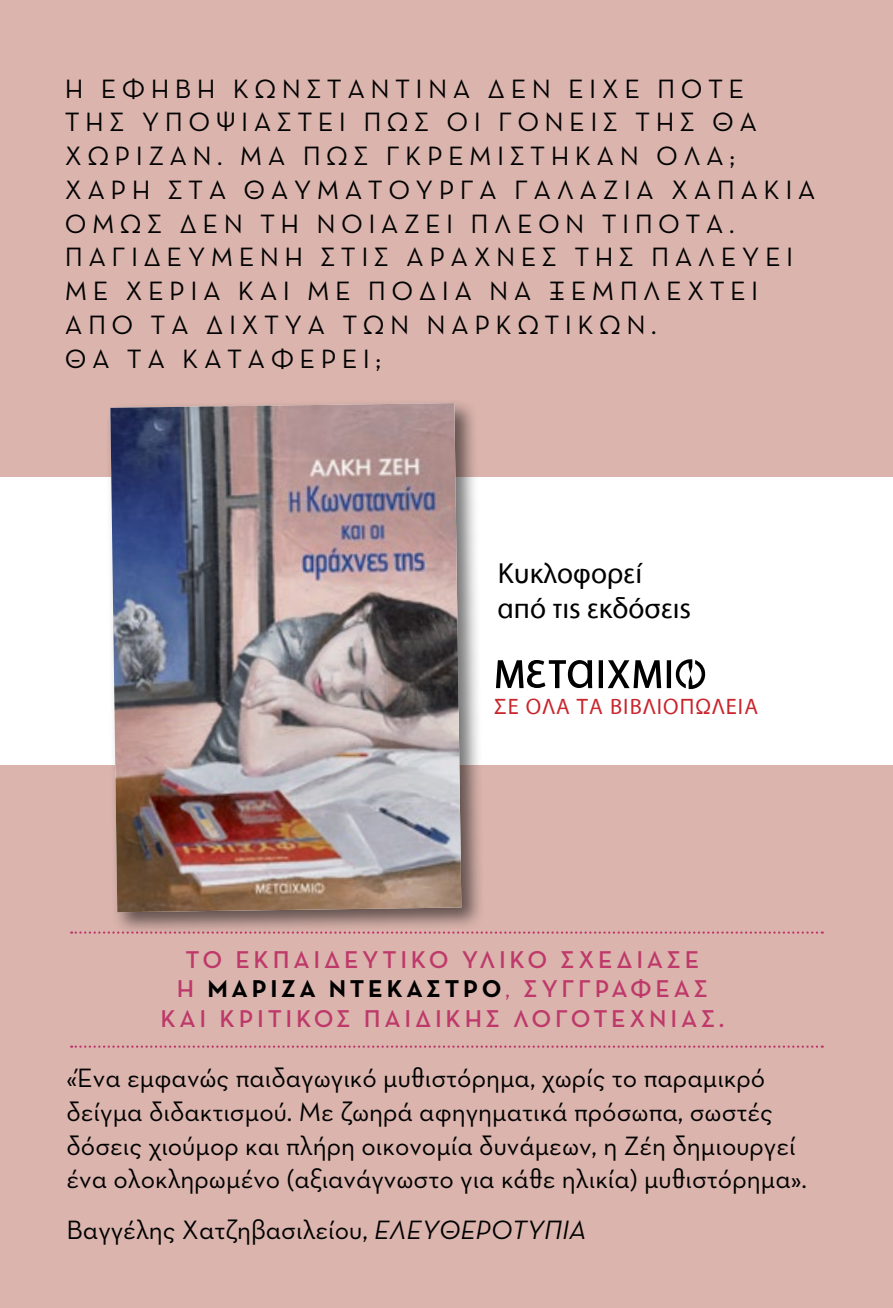
<style>
.page{position:relative;width:893px;height:1308px;background:#fff}
.page>*{position:absolute;margin:0;border:0;box-sizing:border-box;transform-origin:0 0}
.t1{font:29.25px/35.1px "Myriad Greek";color:#000}
.t2{font:27px/33.8px "Neutraface Text Book Alt";letter-spacing:.2em;color:#000}
.t3{font:27px/33.8px "Neutraface Text Book Alt";color:#000}
.t4{font:24.75px "Neutraface Text Demi Alt";letter-spacing:.15em;color:#be396a}
.t5{font:700 24.75px "Neutraface Text";letter-spacing:.15em;color:#000}
.t6{font:22.5px "Myriad Greek";letter-spacing:.05em;color:#c9252c}
.s1{font-family:"Neutraface Text Demi Alt";font-weight:400;color:#be396a}
.s2{font-family:"Neutraface Text Book Alt";font-weight:400;color:#be396a}
.s3{font-family:"Neutraface Text";font-style:italic}
</style>
<div class="page">
<div style="left:0;top:0;width:893px;height:1307px;background:#dab4ad"></div>
<div style="left:0;top:477px;width:893px;height:287px;background:#fff"></div>
<div style="left:105px;top:399px;width:380px;height:536px;background:#000;opacity:.55"></div>
<img style="left:110px;top:403px;width:351px;height:509px">
<svg style="left:496px;top:659px;width:210px;height:30px"></svg>
<svg style="left:71px;top:931px;width:752px;height:2px"></svg>
<svg style="left:71px;top:1045px;width:752px;height:2px"></svg>
<p class="t2" style="left:65px;top:70px;width:752px">Η EΦΗΒΗ ΚΩΝΣΤΑΝΤIΝΑ ΔΕΝ ΕIΧΕ ΠΟΤE<br>ΤΗΣ ΥΠΟΨΙΑΣΤΕI ΠΩΣ ΟΙ ΓΟΝΕIΣ ΤΗΣ ΘΑ<br>ΧΩΡΙΖΑΝ. ΜΑ ΠΩΣ ΓΚΡΕΜΙΣΤΗΚΑΝ ΟΛΑ;<br>ΧΑΡΗ ΣΤΑ ΘΑΥΜΑΤΟΥΡΓΑ ΓΑΛΑΖΙΑ ΧΑΠΑΚΙΑ<br>ΟΜΩΣ ΔΕΝ ΤΗ ΝΟΙΑΖΕΙ ΠΛΕΟΝ ΤΙΠΟΤΑ.<br>ΠΑΓΙΔΕΥΜΕΝΗ ΣΤΙΣ ΑΡΑΧΝΕΣ ΤΗΣ ΠΑΛΕΥΕΙ<br>ΜΕ ΧΕΡΙΑ ΚΑΙ ΜΕ ΠΟΔΙΑ ΝΑ ΞΕΜΠΛΕΧΤΕΙ<br>ΑΠΟ ΤΑ ΔΙΧΤΥΑ ΤΩΝ ΝΑΡΚΩΤΙΚΩΝ.<br>ΘΑ ΤΑ ΚΑΤΑΦΕΡΕΙ;</p>
<p class="t1" style="left:498px;top:557px;width:195px">Κυκλοφορεί από τις εκδόσεις</p>
<p class="t6" style="left:494px;top:695px;width:265px">ΣΕ ΟΛΑ ΤΑ ΒΙΒΛΙΟΠΩΛΕΙΑ</p>
<p class="t4" style="left:185px;top:940px;width:515px">ΤΟ ΕΚΠΑΙΔΕΥΤΙΚΌ ΥΛΙΚΌ ΣΧΕΔΊΑΣΕ</p>
<p class="t5" style="left:177px;top:968px;width:532px"><span class="s1">Η</span> ΜΑΡΊ ΖΑ ΝΤΕΚΆΣΤΡΟ<span class="s2">,</span> <span class="s1">ΣΥΓΓΡΑΦΈΑΣ</span></p>
<p class="t4" style="left:160px;top:998px;width:566px">ΚΑΙ ΚΡΙΤΙΚΌΣ ΠΑΙΔΙΚΉ Σ ΛΟΓΟΤΕΧΝΊΑΣ.</p>
<p class="t3" style="left:67px;top:1059px;width:742px">«Ένα εμφανώς παιδαγωγικό μυθιστόρημα, χωρίς το παραμικρό δείγμα διδακτισμού. Με ζωηρά αφηγηματικά πρόσωπα, σωστές δόσεις χιούμορ και πλήρη οικονομία δυνάμεων, η Ζέη δημιουργεί ένα ολοκληρωμένο (αξιανάγνωστο για κάθε ηλικία) μυθιστόρημα».</p>
<p class="t3" style="left:67px;top:1211px;width:521px">Βαγγέλης Χατζηβασιλείου, <span class="s3">ΕΛΕΥΘΕΡΟΤΥΠΙΑ</span></p>
</div>
